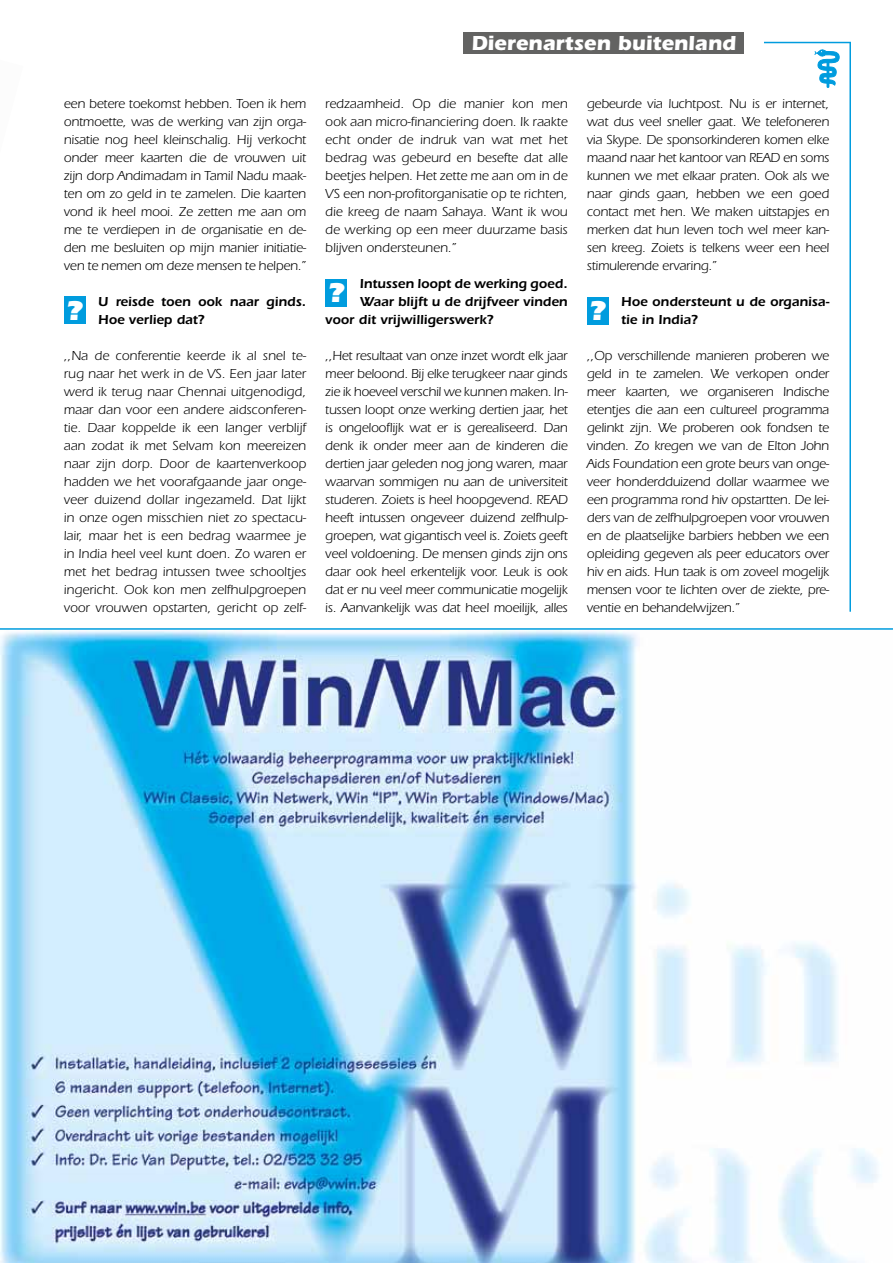
<style>
.page{position:relative;width:893px;height:1263px;background:#fff}
.page>*{position:absolute;margin:0;border:0;box-sizing:border-box;transform-origin:0 0}
.t1{font:900 28.2px "ITC Eras Std";color:#fff}
.t2{font:700 21px "ITC Eras Std";color:#fff}
.t3{font:13.5px/18px "ITC Eras Std";letter-spacing:-.015em;color:#000;text-align:justify}
.t4{font:600 13.5px/18px "ITC Eras Std";color:#000}
</style>
<div class="page">
<hr style="left:764px;top:42px;width:87px;height:1px;background:#009cde">
<div style="left:463px;top:32px;width:281px;height:21px;background:#636362"></div>
<svg style="left:814px;top:50px;width:25px;height:35px"></svg>
<hr style="left:826px;top:60px;width:3px;height:28px;background:#009cde">
<hr style="left:849px;top:43px;width:2px;height:569px;background:#009cde">
<div style="left:64px;top:296px;width:21px;height:28px;background:#009cde"></div>
<div style="left:325px;top:279px;width:22px;height:27px;background:#009cde"></div>
<div style="left:587px;top:297px;width:21px;height:27px;background:#009cde"></div>
<img style="left:0;top:630px;width:878px;height:633px">
<hr style="left:0;top:628px;width:893px;height:2px;background:#009cde">
<h2 class="t2" style="left:471px;top:30px;width:266px">Dierenartsen buitenland</h2>
<p class="t3" style="left:64px;top:95px;width:244px">een betere toekomst hebben. Toen ik hem ontmoette, was de werking van zijn orga&shy;nisatie nog heel kleinschalig. Hij verkocht onder meer kaarten die de vrouwen uit zijn dorp Andimadam in Tamil Nadu maak&shy;ten om zo geld in te zamelen. Die kaarten vond ik heel mooi. Ze zetten me aan om me te verdiepen in de organisatie en de&shy;den me besluiten op mijn manier initiatie&shy;ven te nemen om deze mensen te helpen.”</p>
<h1 class="t1" style="left:67px;top:294px;width:17px">?</h1>
<p class="t4" style="left:98px;top:293px;width:209px">U reisde toen ook naar ginds.<br>Hoe verliep dat?</p>
<p class="t3" style="left:64px;top:347px;width:244px">,,Na de conferentie keerde ik al snel te&shy;rug naar het werk in de VS. Een jaar later werd ik terug naar Chennai uitgenodigd, maar dan voor een andere aidsconferen&shy;tie. Daar koppelde ik een langer verblijf aan zodat ik met Selvam kon meereizen naar zijn dorp. Door de kaartenverkoop hadden we het voorafgaande jaar onge&shy;veer duizend dollar ingezameld. Dat lijkt in onze ogen misschien niet zo spectacu&shy;lair, maar het is een bedrag waarmee je in India heel veel kunt doen. Zo waren er met het bedrag intussen twee schooltjes ingericht. Ook kon men zelfhulpgroepen voor vrouwen opstarten, gericht op zelf-</p>
<p class="t3" style="left:325px;top:95px;width:244px">redzaamheid. Op die manier kon men ook aan micro-financiering doen. Ik raakte echt onder de indruk van wat met het bedrag was gebeurd en besefte dat alle beetjes helpen. Het zette me aan om in de VS een non-profitorganisatie op te richten, die kreeg de naam Sahaya. Want ik wou de werking op een meer duurzame basis blijven ondersteunen.”</p>
<h1 class="t1" style="left:328px;top:277px;width:17px">?</h1>
<p class="t4" style="left:360px;top:275px;width:209px">Intussen loopt de werking goed.</p>
<p class="t4" style="left:360px;top:293px;width:209px">Waar blijft u de drijfveer vinden</p>
<p class="t4" style="left:325px;top:311px;width:170px">voor dit vrijwilligerswerk?</p>
<p class="t3" style="left:325px;top:347px;width:244px">,,Het resultaat van onze inzet wordt elk jaar meer beloond. Bij elke terugkeer naar ginds zie ik hoeveel verschil we kunnen maken. In&shy;tussen loopt onze werking dertien jaar, het is ongelooflijk wat er is gerealiseerd. Dan denk ik onder meer aan de kinderen die dertien jaar geleden nog jong waren, maar waarvan sommigen nu aan de universiteit studeren. Zoiets is heel hoopgevend. READ heeft intussen ongeveer duizend zelfhulp&shy;groepen, wat gigantisch veel is. Zoiets geeft veel voldoening. De mensen ginds zijn ons daar ook heel erkentelijk voor. Leuk is ook dat er nu veel meer communicatie mogelijk is. Aanvankelijk was dat heel moeilijk, alles</p>
<p class="t3" style="left:587px;top:95px;width:244px">gebeurde via luchtpost. Nu is er internet, wat dus veel sneller gaat. We telefoneren via Skype. De sponsorkinderen komen elke maand naar het kantoor van READ en soms kunnen we met elkaar praten. Ook als we naar ginds gaan, hebben we een goed contact met hen. We maken uitstapjes en merken dat hun leven toch wel meer kan&shy;sen kreeg. Zoiets is telkens weer een heel stimulerende ervaring.”</p>
<h1 class="t1" style="left:590px;top:295px;width:17px">?</h1>
<p class="t4" style="left:621px;top:293px;width:210px">Hoe ondersteunt u de organisa&shy;tie in India?</p>
<p class="t3" style="left:587px;top:347px;width:244px">,,Op verschillende manieren proberen we geld in te zamelen. We verkopen onder meer kaarten, we organiseren Indische etentjes die aan een cultureel programma gelinkt zijn. We proberen ook fondsen te vinden. Zo kregen we van de Elton John Aids Foundation een grote beurs van onge&shy;veer honderdduizend dollar waarmee we een programma rond hiv opstartten. De lei&shy;ders van de zelfhulpgroepen voor vrouwen en de plaatselijke barbiers hebben we een opleiding gegeven als peer educators over hiv en aids. Hun taak is om zoveel mogelijk mensen voor te lichten over de ziekte, pre&shy;ventie en behandelwijzen.”</p>
</div>
